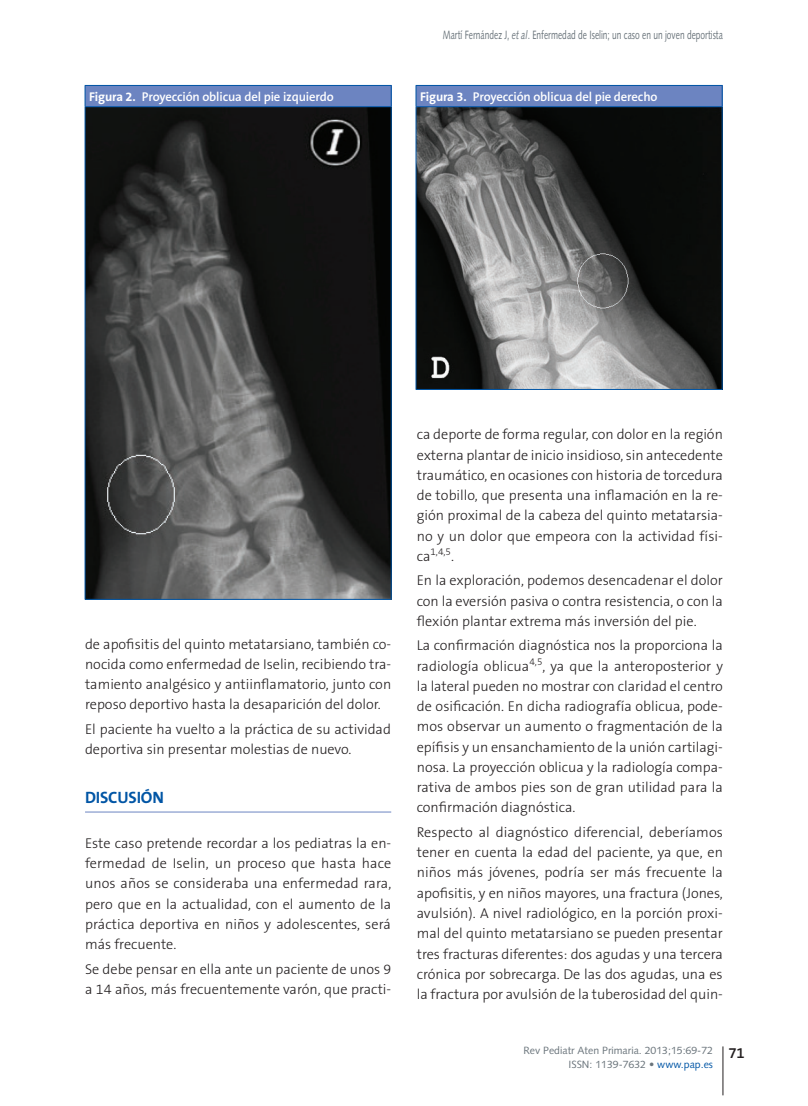
<style>
.page{position:relative;width:808px;height:1106px;background:#fff}
.page>*{position:absolute;margin:0;border:0;box-sizing:border-box;transform-origin:0 0}
._001_LADILLO_1{font:700 16.5px "The Sans B7";letter-spacing:-.01em;color:#0155a5}
.txt_comun{font:600 15px "The Sans B6";color:#231f20}
.t1{font:300 14.25px/20.2px "The Sans B3";color:#231f20;text-align:justify}
.txt_comun-2{font:600 12.75px "The Sans B6";letter-spacing:-.01em;color:#fff}
.t2{font:12px "Syntax";color:#6a747b;scale:.7 1}
.t3{font:10.5px/13.2px "Syntax";color:#6a747b;text-align:right}
.t4{font:300 10.05px "The Sans B3";color:#231f20}
.s1{font-style:italic}
.s2{font-family:"The Sans B7";font-weight:700}
.s3{font-size:14.25px}
.s4{color:#0155a5}
</style>
<div class="page">
<hr style="left:722px;top:1046px;width:1px;height:49px;background:#231f20">
<hr style="left:85px;top:811px;width:306px;height:1px;background:#6c84c1">
<img style="left:86px;top:107px;width:305px;height:492px">
<div style="left:85px;top:85px;width:306px;height:22px;background:#6c84c1"></div>
<svg style="left:85px;top:86px;width:1px;height:20px"></svg>
<svg style="left:391px;top:86px;width:1px;height:20px"></svg>
<hr style="left:85px;top:85px;width:307px;height:1px;background:#0155a5">
<hr style="left:85px;top:107px;width:1px;height:492px;background:#0155a5">
<hr style="left:391px;top:107px;width:1px;height:492px;background:#0155a5">
<hr style="left:85px;top:106px;width:307px;height:1px;background:#0155a5">
<hr style="left:85px;top:599px;width:307px;height:1px;background:#0155a5">
<img style="left:417px;top:107px;width:305px;height:282px">
<div style="left:416px;top:85px;width:306px;height:22px;background:#6c84c1"></div>
<svg style="left:416px;top:86px;width:1px;height:20px"></svg>
<svg style="left:722px;top:86px;width:1px;height:20px"></svg>
<hr style="left:416px;top:85px;width:306px;height:1px;background:#0155a5">
<hr style="left:416px;top:107px;width:1px;height:282px;background:#0155a5">
<hr style="left:722px;top:107px;width:1px;height:282px;background:#0155a5">
<hr style="left:416px;top:106px;width:306px;height:1px;background:#0155a5">
<hr style="left:416px;top:389px;width:306px;height:1px;background:#0155a5">
<p class="t2" style="left:443px;top:28px;width:402px">Martí Fernández J, <span class="s1">et al</span>. Enfermedad de Iselin; un caso en un joven deportista</p>
<p class="txt_comun-2" style="left:89px;top:90px;width:246px"><span class="s2">Figura 2.</span> Proyección oblicua del pie izquierdo</p>
<p class="txt_comun-2" style="left:420px;top:90px;width:239px"><span class="s2">Figura 3.</span> Proyección oblicua del pie derecho</p>
<p class="t1" style="left:85px;top:634px;width:308px">de apofisitis del quinto metatarsiano, también co&shy;nocida como enfermedad de Iselin, recibiendo tra&shy;tamiento analgésico y antiinflamatorio, junto con reposo deportivo hasta la desaparición del dolor.</p>
<p class="t1" style="left:85px;top:719px;width:307px">El paciente ha vuelto a la práctica de su actividad deportiva sin presentar molestias de nuevo.</p>
<p class="_001_LADILLO_1" style="left:85px;top:788px;width:80px">DISCUSIÓN</p>
<p class="t1" style="left:85px;top:833px;width:308px">Este caso pretende recordar a los pediatras la en&shy;fermedad de Iselin, un proceso que hasta hace unos años se consideraba una enfermedad rara, pero que en la actualidad, con el aumento de la práctica deportiva en niños y adolescentes, será más frecuente.</p>
<p class="t1" style="left:85px;top:959px;width:308px">Se debe pensar en ella ante un paciente de unos 9 a 14 años, más frecuentemente varón, que practi-</p>
<p class="t1" style="left:417px;top:425px;width:308px">ca deporte de forma regular, con dolor en la región externa plantar de inicio insidioso, sin antecedente traumático, en ocasiones con historia de torcedura de tobillo, que presenta una inflamación en la re&shy;gión proximal de la cabeza del quinto metatarsia&shy;no y un dolor que empeora con la actividad físi-</p>
<p class="t4" style="left:417px;top:546px;width:39px"><span class="s3">ca</span>1,4,5<span class="s3">.</span></p>
<p class="t1" style="left:417px;top:571px;width:308px">En la exploración, podemos desencadenar el dolor con la eversión pasiva o contra resistencia, o con la flexión plantar extrema más inversión del pie.</p>
<p class="t1" style="left:417px;top:636px;width:308px">La confirmación diagnóstica nos la proporciona la radiología oblicua<sup>4,5</sup>, ya que la anteroposterior y la lateral pueden no mostrar con claridad el centro de osificación. En dicha radiografía oblicua, pode&shy;mos observar un aumento o fragmentación de la epífisis y un ensanchamiento de la unión cartilagi&shy;nosa. La proyección oblicua y la radiología compa&shy;rativa de ambos pies son de gran utilidad para la confirmación diagnóstica.</p>
<p class="t1" style="left:417px;top:822px;width:308px">Respecto al diagnóstico diferencial, deberíamos tener en cuenta la edad del paciente, ya que, en niños más jóvenes, podría ser más frecuente la apofisitis, y en niños mayores, una fractura (Jones, avulsión). A nivel radiológico, en la porción proxi&shy;mal del quinto metatarsiano se pueden presentar tres fracturas diferentes: dos agudas y una tercera crónica por sobrecarga. De las dos agudas, una es la fractura por avulsión de la tuberosidad del quin-</p>
<p class="t3" style="left:523px;top:1044px;width:191px">Rev Pediatr Aten Primaria. 2013;15:69-72<br>ISSN: 1139-7632 • <span class="s4">www.pap.es</span></p>
<p class="txt_comun" style="left:728px;top:1044px;width:18px">71</p>
</div>
